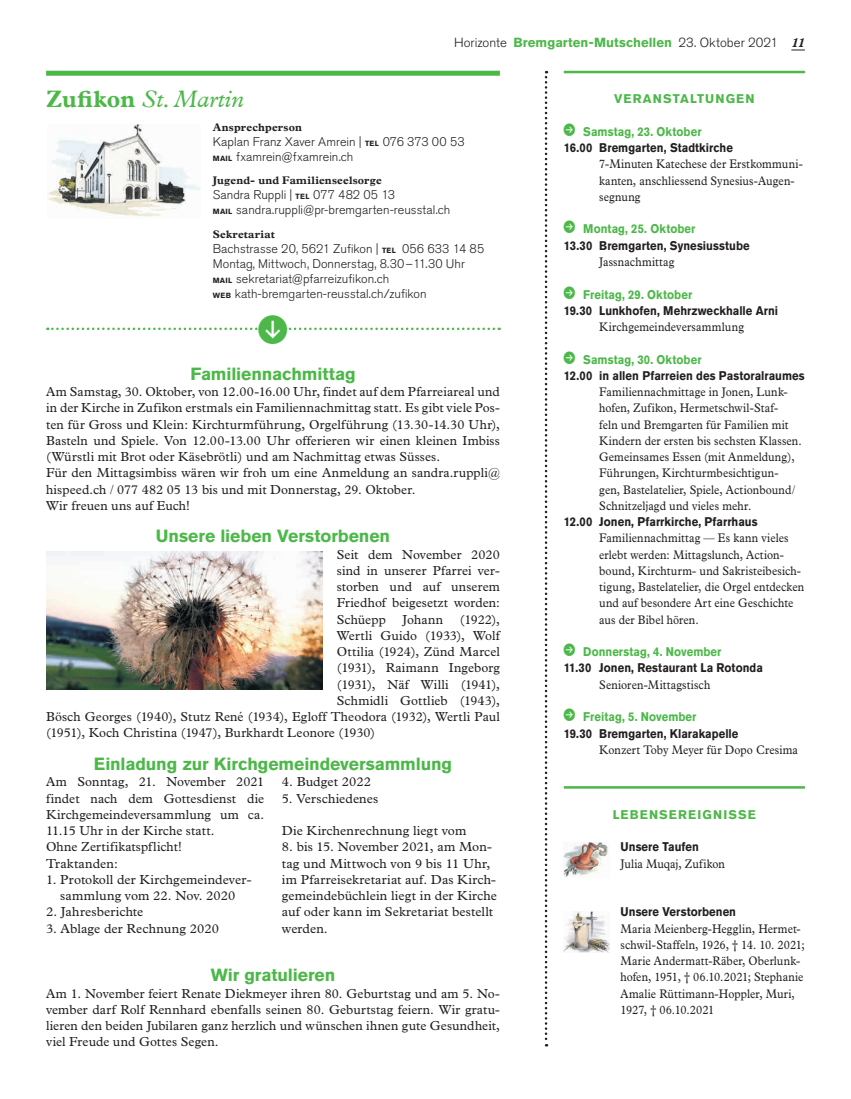
<style>
.page{position:relative;width:851px;height:1099px;background:#fff}
.page>*{position:absolute;margin:0;border:0;box-sizing:border-box;transform-origin:0 0}
.t1{font:italic 23.75px "Plantin MT Pro";color:#4cb848}
.t2{font:700 17.5px "Akzidenz Grotesk Pro";letter-spacing:-.005em;color:#4cb848}
.t3{font:13.12px/16.2px "Plantin Std";letter-spacing:.01em;color:#231f20}
.t4{font:300 13.12px "Akzidenz Grotesk Pro";color:#231f20}
.t5{font:12.5px/16.2px "Plantin Std";letter-spacing:.01em;color:#231f20;scale:.9 1}
.t6{font:300 12.5px/15px "Akzidenz Grotesk Pro";letter-spacing:.005em;color:#231f20}
.t7{font:700 12.5px "Akzidenz Grotesk Pro";letter-spacing:.005em;color:#231f20;scale:.9 1}
.t8{font:700 12.5px "Akzidenz Grotesk Pro";letter-spacing:.01em;color:#4cb848;scale:.9 1}
.t9{font:700 12.5px "Akzidenz Grotesk Pro";letter-spacing:.09em;color:#4cb848}
.t10{font:700 11px "Plantin MT Pro";letter-spacing:.015em;color:#231f20}
.s1{font-weight:700;color:#4cb848}
.s2{font-family:"Plantin Std";font-weight:700;font-style:italic}
.s3{font-weight:700;font-style:normal}
.s4{font-weight:700;font-size:7.5px}
</style>
<div class="page">
<svg style="left:791px;top:50px;width:13px;height:1px"></svg>
<svg style="left:544px;top:71px;width:3px;height:975px"></svg>
<img style="left:46px;top:551px;width:276px;height:138px">
<hr style="left:563px;top:71px;width:241px;height:2px;background:#4cb848">
<hr style="left:563px;top:786px;width:241px;height:2px;background:#4cb848">
<img style="left:563px;top:842px;width:45px;height:35px">
<img style="left:563px;top:911px;width:46px;height:41px">
<div style="left:46px;top:71px;width:454px;height:5px;background:#4cb848"></div>
<img style="left:47px;top:125px;width:153px;height:92px">
<svg style="left:47px;top:327px;width:452px;height:4px"></svg>
<p class="t4" style="left:454px;top:34px;width:352px">Horizonte <span class="s1">Bremgarten-Mutschellen</span> 23. Oktober 2021 <span class="s2">11</span></p>
<h1 class="t1" style="left:46px;top:85px;width:199px"><span class="s3">Zufikon</span> St.Martin</h1>
<p class="t10" style="left:213px;top:120px;width:91px">Ansprechperson</p>
<p class="t6" style="left:213px;top:134px;width:253px">Kaplan Franz Xaver Amrein | <span class="s4">TEL</span> 076 373 00 53<br><span class="s4">MAIL</span> fxamrein@fxamrein.ch</p>
<p class="t10" style="left:213px;top:174px;width:170px">Jugend- und Familienseelsorge</p>
<p class="t6" style="left:213px;top:188px;width:239px">Sandra Ruppli | <span class="s4">TEL</span> 077 482 05 13<br><span class="s4">MAIL</span> sandra.ruppli@pr-bremgarten-reusstal.ch</p>
<p class="t10" style="left:213px;top:228px;width:64px">Sekretariat</p>
<p class="t6" style="left:213px;top:241px;width:273px">Bachstrasse 20, 5621 Zufikon | <span class="s4">TEL</span> 056 633 14 85<br>Montag, Mittwoch, Donnerstag, 8.30–11.30 Uhr <span class="s4">MAIL</span> sekretariat@pfarreizufikon.ch<br><span class="s4">WEB</span> kath-bremgarten-reusstal.ch/zufikon</p>
<h2 class="t2" style="left:190px;top:362px;width:167px">Familiennachmittag</h2>
<p class="t3" style="left:46px;top:383px;width:455px">Am Samstag, 30. Oktober, von 12.00-16.00 Uhr, findet auf dem Pfarreiareal und in der Kirche in Zufikon erstmals ein Familiennachmittag statt. Es gibt viele Pos&shy;ten für Gross und Klein: Kirchturmführung, Orgelführung (13.30-14.30 Uhr), Basteln und Spiele. Von 12.00-13.00 Uhr offerieren wir einen kleinen Imbiss (Würstli mit Brot oder Käsebrötli) und am Nachmittag etwas Süsses.<br>Für den Mittagsimbiss wären wir froh um eine Anmeldung an sandra.ruppli@ hispeed.ch / 077 482 05 13 bis und mit Donnerstag, 29. Oktober.<br>Wir freuen uns auf Euch!</p>
<h2 class="t2" style="left:156px;top:525px;width:236px">Unsere lieben Verstorbenen</h2>
<p class="t3" style="left:337px;top:546px;width:165px;text-align:justify">Seit dem November 2020 sind in unserer Pfarrei ver&shy;storben und auf unserem Friedhof beigesetzt worden:<br>Schüepp</p>
<p class="t3" style="left:402px;top:611px;width:42px">Johann</p>
<p class="t3" style="left:460px;top:611px;width:42px">(1922),</p>
<p class="t3" style="left:337px;top:627px;width:165px">Wertli Guido (1933), Wolf</p>
<p class="t3" style="left:337px;top:643px;width:164px">Ottilia (1924), Zünd Marcel</p>
<p class="t3" style="left:337px;top:660px;width:164px">(1931), Raimann Ingeborg</p>
<p class="t3" style="left:337px;top:676px;width:164px">(1931), Näf Willi (1941),</p>
<p class="t3" style="left:337px;top:692px;width:164px">Schmidli Gottlieb (1943),</p>
<p class="t3" style="left:46px;top:708px;width:455px">Bösch Georges (1940), Stutz René (1934), Egloff Theodora (1932), Wertli Paul</p>
<p class="t3" style="left:46px;top:725px;width:330px">(1951), Koch Christina (1947), Burkhardt Leonore (1930)</p>
<h2 class="t2" style="left:94px;top:752px;width:359px">Einladung zur Kirchgemeindeversammlung</h2>
<p class="t3" style="left:46px;top:773px;width:219px">Am Sonntag, 21. November 2021 findet nach dem Gottesdienst die<br>Kirchgemeindeversammlung um ca.<br>11.15 Uhr in der Kirche statt.<br>Ohne Zertifikatspflicht!<br>Traktanden:</p>
<p class="t3" style="left:46px;top:871px;width:207px;text-align:center">1. Protokoll der Kirchgemeindever&shy;sammlung vom 22. Nov. 2020</p>
<p class="t3" style="left:46px;top:903px;width:99px">2. Jahresberichte</p>
<p class="t3" style="left:46px;top:920px;width:174px">3. Ablage der Rechnung 2020</p>
<p class="t3" style="left:282px;top:773px;width:91px">4. Budget 2022</p>
<p class="t3" style="left:282px;top:790px;width:98px">5. Verschiedenes</p>
<p class="t3" style="left:282px;top:822px;width:186px">Die Kirchenrechnung liegt vom</p>
<p class="t3" style="left:282px;top:838px;width:217px">8. bis 15. November 2021, am Mon&shy;tag und Mittwoch von 9 bis 11 Uhr, im Pfarreisekretariat auf. Das Kirch&shy;gemeindebüchlein liegt in der Kirche auf oder kann im Sekretariat bestellt werden.</p>
<h2 class="t2" style="left:211px;top:963px;width:126px">Wir gratulieren</h2>
<p class="t3" style="left:46px;top:985px;width:455px;text-align:justify">Am 1. November feiert Renate Diekmeyer ihren 80. Geburtstag und am 5. No&shy;vember darf Rolf Rennhard ebenfalls seinen 80. Geburtstag feiern. Wir gratu&shy;lieren den beiden Jubilaren ganz herzlich und wünschen ihnen gute Gesundheit, viel Freude und Gottes Segen.</p>
<p class="t9" style="left:614px;top:91px;width:142px">VERANSTALTUNGEN</p>
<p class="t8" style="left:583px;top:123px;width:133px">Samstag, 23. Oktober</p>
<p class="t7" style="left:563px;top:140px;width:189px">16.00 Bremgarten, Stadtkirche</p>
<p class="t5" style="left:599px;top:156px;width:228px">7-Minuten Katechese der Erstkommuni&shy;kanten, anschliessend Synesius-Augen&shy;segnung</p>
<p class="t8" style="left:583px;top:221px;width:126px">Montag, 25. Oktober</p>
<p class="t7" style="left:563px;top:237px;width:208px">13.30 Bremgarten, Synesiusstube</p>
<p class="t5" style="left:599px;top:254px;width:85px">Jassnachmittag</p>
<p class="t8" style="left:583px;top:286px;width:123px">Freitag, 29. Oktober</p>
<p class="t7" style="left:563px;top:302px;width:240px">19.30 Lunkhofen, Mehrzweckhalle Arni</p>
<p class="t5" style="left:599px;top:319px;width:162px">Kirchgemeindeversammlung</p>
<p class="t8" style="left:583px;top:351px;width:133px">Samstag, 30. Oktober</p>
<p class="t7" style="left:563px;top:367px;width:269px">12.00 in allen Pfarreien des Pastoralraumes</p>
<p class="t5" style="left:599px;top:384px;width:226px">Familiennachmittage in Jonen, Lunk&shy;hofen, Zufikon, Hermetschwil-Staf-<br>feln und Bremgarten für Familien mit Kindern der ersten bis sechsten Klassen.<br>Gemeinsames Essen (mit Anmeldung), Führungen, Kirchturmbesichtigun&shy;gen, Bastelatelier, Spiele, Actionbound/ Schnitzeljagd und vieles mehr.</p>
<p class="t7" style="left:563px;top:513px;width:217px">12.00 Jonen, Pfarrkirche, Pfarrhaus</p>
<p class="t5" style="left:599px;top:530px;width:229px">Familiennachmittag — Es kann vieles erlebt werden: Mittagslunch, Action&shy;bound, Kirchturm- und Sakristeibesich&shy;tigung, Bastelatelier, die Orgel entdecken und auf besondere Art eine Geschichte aus der Bibel hören.</p>
<p class="t8" style="left:583px;top:643px;width:155px">Donnerstag, 4. November</p>
<p class="t7" style="left:563px;top:660px;width:223px">11.30 Jonen, Restaurant La Rotonda</p>
<p class="t5" style="left:599px;top:676px;width:125px">Senioren-Mittagstisch</p>
<p class="t8" style="left:583px;top:708px;width:127px">Freitag, 5. November</p>
<p class="t7" style="left:563px;top:725px;width:196px">19.30 Bremgarten, Klarakapelle</p>
<p class="t5" style="left:599px;top:741px;width:222px">Konzert Toby Meyer für Dopo Cresima</p>
<p class="t9" style="left:612px;top:806px;width:145px">LEBENSEREIGNISSE</p>
<p class="t7" style="left:620px;top:838px;width:89px">Unsere Taufen</p>
<p class="t5" style="left:620px;top:855px;width:117px">Julia Muqaj, Zufikon</p>
<p class="t7" style="left:620px;top:903px;width:130px">Unsere Verstorbenen</p>
<p class="t5" style="left:620px;top:920px;width:206px">Maria Meienberg-Hegglin, Hermet&shy;schwil-Staffeln, 1926, † 14. 10. 2021; Marie Andermatt-Räber, Oberlunk&shy;hofen, 1951, † 06.10.2021; Stephanie Amalie Rüttimann-Hoppler, Muri, 1927, † 06.10.2021</p>
</div>
